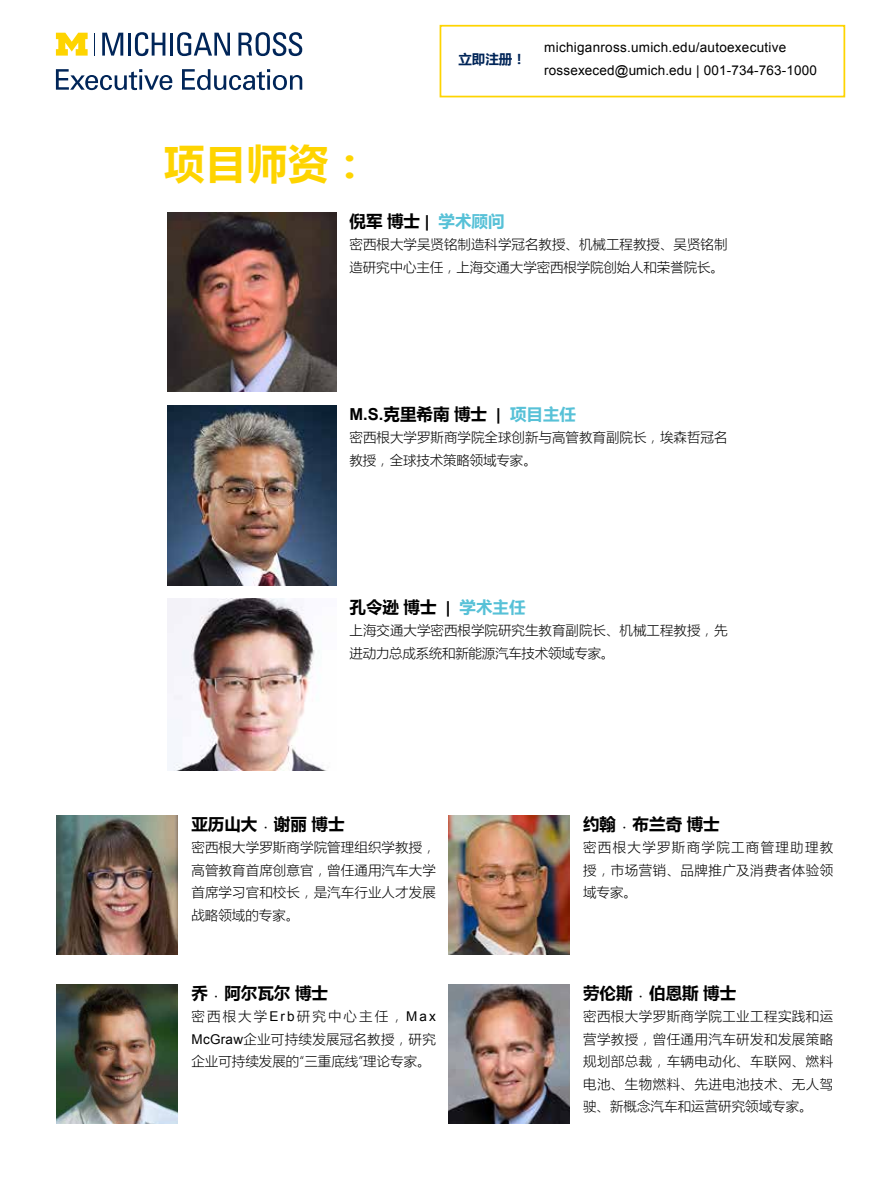
<style>
.page{position:relative;width:893px;height:1191px;background:#fff}
.page>*{position:absolute;margin:0;border:0;box-sizing:border-box;transform-origin:0 0}
.t1{font:700 40.5px "Microsoft Ya Hei";color:#fed400}
.t2{font:700 16.5px "Microsoft Ya Hei";color:#000}
.t3{font:300 13.5px/22.5px "Microsoft Ya Hei";color:#000;text-align:justify}
.t4{font:13.5px "Arial";letter-spacing:.02em;color:#000}
.t5{font:700 13.5px "Microsoft Ya Hei";color:#002558}
.s1{font-family:"Arial"}
.s2{color:#57c1d7}
.s3{font-family:"Arial";font-weight:400}
</style>
<div class="page">
<svg style="left:94px;top:33px;width:1px;height:23px"></svg>
<svg style="left:56px;top:33px;width:32px;height:23px"></svg>
<svg style="left:102px;top:33px;width:21px;height:23px"></svg>
<hr style="left:128px;top:33px;width:3px;height:23px;background:#002558">
<svg style="left:135px;top:32px;width:30px;height:24px"></svg>
<hr style="left:170px;top:33px;width:3px;height:23px;background:#002558">
<svg style="left:177px;top:32px;width:53px;height:24px"></svg>
<svg style="left:238px;top:32px;width:64px;height:24px"></svg>
<svg style="left:56px;top:69px;width:246px;height:21px"></svg>
<img style="left:167px;top:212px;width:169px;height:180px">
<img style="left:56px;top:815px;width:122px;height:139px">
<img style="left:448px;top:815px;width:122px;height:139px">
<img style="left:56px;top:984px;width:122px;height:139px">
<img style="left:448px;top:984px;width:122px;height:139px">
<img style="left:167px;top:405px;width:169px;height:180px">
<img style="left:167px;top:598px;width:158px;height:172px">
<div style="left:440px;top:25px;width:405px;height:72px;background:#fff;border:2px solid #fed400"></div>
<p class="t5" style="left:458px;top:49px;width:69px">立即注册！</p>
<p class="t4" style="left:544px;top:38px;width:244px">michiganross.umich.edu/autoexecutive</p>
<p class="t4" style="left:544px;top:61px;width:274px">rossexeced@umich.edu | 001-734-763-1000</p>
<h1 class="t1" style="left:164px;top:135px;width:207px">项目师资：</h1>
<p class="t2" style="left:350px;top:209px;width:156px">倪军博士 <span class="s1">|</span> <span class="s2">学术顾问</span></p>
<p class="t3" style="left:350px;top:233px;width:379px">密西根大学吴贤铭制造科学冠名教授、机械工程教授、吴贤铭制造研究中心主任，上海交通大学密西根学院创始人和荣誉院长。</p>
<p class="t2" style="left:350px;top:402px;width:228px"><span class="s1">M.S.</span>克里希南博士 <span class="s1">|</span> <span class="s2">项目主任</span></p>
<p class="t3" style="left:350px;top:426px;width:379px">密西根大学罗斯商学院全球创新与高管教育副院长，埃森哲冠名教授，全球技术策略领域专家。</p>
<p class="t2" style="left:350px;top:595px;width:178px">孔令逊博士 <span class="s1">|</span> <span class="s2">学术主任</span></p>
<p class="t3" style="left:350px;top:619px;width:379px">上海交通大学密西根学院研究生教育副院长、机械工程教授，先进动力总成系统和新能源汽车技术领域专家。</p>
<p class="t2" style="left:191px;top:812px;width:155px">亚历山大﹒谢丽博士</p>
<p class="t3" style="left:191px;top:836px;width:246px">密西根大学罗斯商学院管理组织学教授，高管教育首席创意官，曾任通用汽车大学首席学习官和校长，是汽车行业人才发展战略领域的专家。</p>
<p class="t2" style="left:191px;top:981px;width:138px">乔﹒阿尔瓦尔博士</p>
<p class="t3" style="left:191px;top:1005px;width:246px">密西根大学<span class="s3">Erb</span>研究中心主任，<span class="s3">Max McGraw</span>企业可持续发展冠名教授，研究企业可持续发展的“三重底线”理论专家。</p>
<p class="t2" style="left:583px;top:812px;width:138px">约翰﹒布兰奇博士</p>
<p class="t3" style="left:583px;top:836px;width:252px">密西根大学罗斯商学院工商管理助理教授，市场营销、品牌推广及消费者体验领域专家。</p>
<p class="t2" style="left:583px;top:981px;width:155px">劳伦斯﹒伯恩斯博士</p>
<p class="t3" style="left:583px;top:1005px;width:252px">密西根大学罗斯商学院工业工程实践和运营学教授，曾任通用汽车研发和发展策略规划部总裁，车辆电动化、车联网、燃料电池、生物燃料、先进电池技术、无人驾驶、新概念汽车和运营研究领域专家。</p>
</div>
